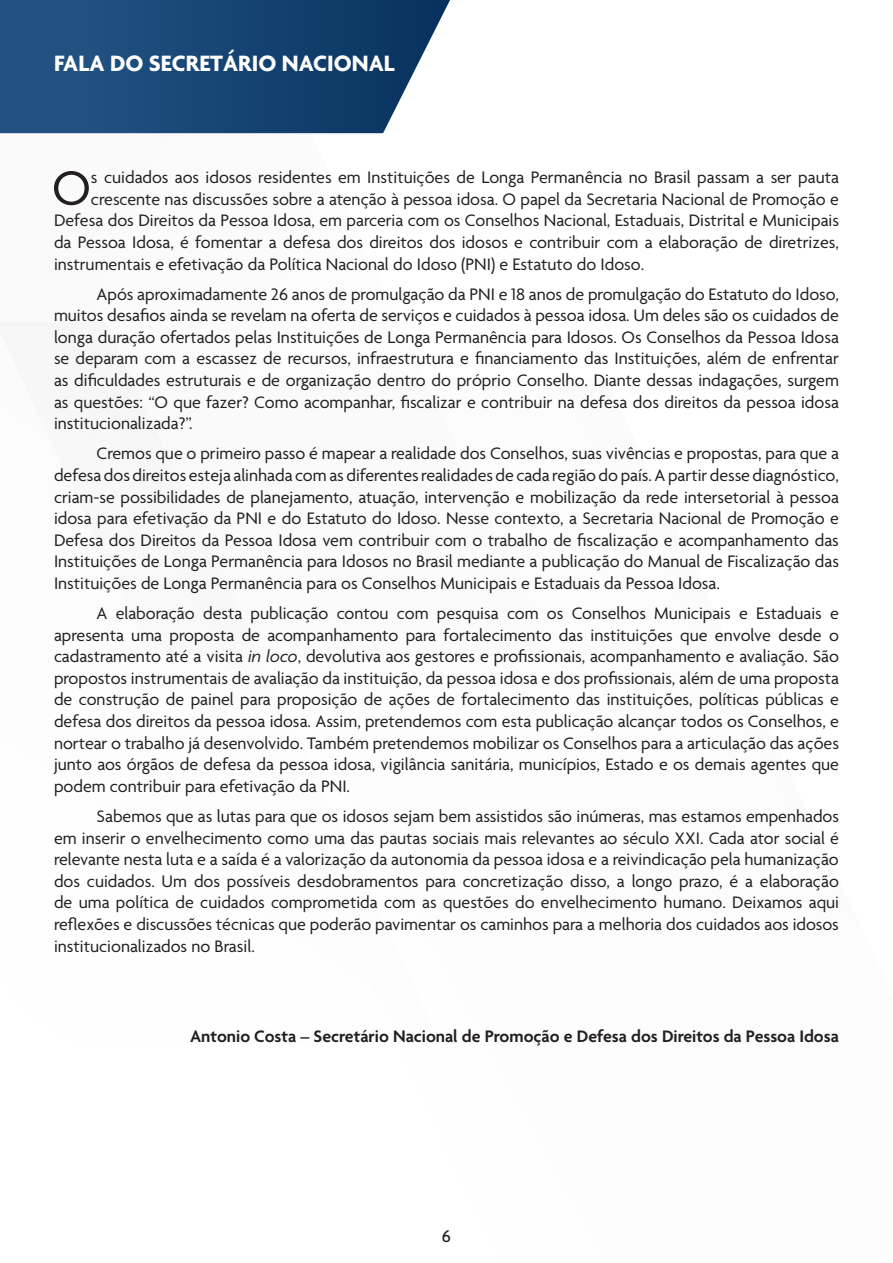
<style>
.page{position:relative;width:893px;height:1263px;background:#fff}
.page>*{position:absolute;margin:0;border:0;box-sizing:border-box;transform-origin:0 0}
.texto{font:51.9px "Agenda";color:#231f20}
.TITULO{font:700 24px "Agenda";color:#fff}
.texto-2{font:18px/21.6px "Agenda";color:#231f20;text-align:justify}
.texto-3{font:600 18px "Agenda";color:#231f20}
.t1{font:500 18px "Agenda";color:#231f20}
.s1{font-style:italic}
</style>
<div class="page">
<svg style="left:0;top:0;width:450px;height:133px;background:#27537e"></svg>
<p class="TITULO" style="left:54px;top:51px;width:342px">FALA DO SECRETÁRIO NACIONAL</p>
<p class="texto" style="left:52px;top:160px;width:41px">O</p>
<p class="texto-2" style="left:91px;top:168px;width:749px">s cuidados aos idosos residentes em Instituições de Longa Permanência no Brasil passam a ser pauta</p>
<p class="texto-2" style="left:91px;top:189px;width:749px">crescente nas discussões sobre a atenção à pessoa idosa. O papel da Secretaria Nacional de Promoção e</p>
<p class="texto-2" style="left:54px;top:211px;width:786px">Defesa dos Direitos da Pessoa Idosa, em parceria com os Conselhos Nacional, Estaduais, Distrital e Municipais</p>
<p class="texto-2" style="left:54px;top:232px;width:786px">da Pessoa Idosa, é fomentar a defesa dos direitos dos idosos e contribuir com a elaboração de diretrizes,</p>
<p class="texto-2" style="left:54px;top:254px;width:592px">instrumentais e efetivação da Política Nacional do Idoso (PNI) e Estatuto do Idoso.</p>
<p class="texto-2" style="left:54px;top:284px;width:786px;text-indent:43px">Após aproximadamente 26 anos de promulgação da PNI e 18 anos de promulgação do Estatuto do Idoso, muitos desafios ainda se revelam na oferta de serviços e cuidados à pessoa idosa. Um deles são os cuidados de longa duração ofertados pelas Instituições de Longa Permanência para Idosos. Os Conselhos da Pessoa Idosa se deparam com a escassez de recursos, infraestrutura e financiamento das Instituições, além de enfrentar as dificuldades estruturais e de organização dentro do próprio Conselho. Diante dessas indagações, surgem as questões: “O que fazer? Como acompanhar, fiscalizar e contribuir na defesa dos direitos da pessoa idosa institucionalizada?”.</p>
<p class="texto-2" style="left:54px;top:444px;width:786px;text-indent:43px">Cremos que o primeiro passo é mapear a realidade dos Conselhos, suas vivências e propostas, para que a defesa dos direitos esteja alinhada com as diferentes realidades de cada região do país. A partir desse diagnóstico, criam-se possibilidades de planejamento, atuação, intervenção e mobilização da rede intersetorial à pessoa idosa para efetivação da PNI e do Estatuto do Idoso. Nesse contexto, a Secretaria Nacional de Promoção e Defesa dos Direitos da Pessoa Idosa vem contribuir com o trabalho de fiscalização e acompanhamento das Instituições de Longa Permanência para Idosos no Brasil mediante a publicação do Manual de Fiscalização das Instituições de Longa Permanência para os Conselhos Municipais e Estaduais da Pessoa Idosa.</p>
<p class="texto-2" style="left:54px;top:604px;width:786px;text-indent:43px">A elaboração desta publicação contou com pesquisa com os Conselhos Municipais e Estaduais e apresenta uma proposta de acompanhamento para fortalecimento das instituições que envolve desde o cadastramento até a visita <span class="s1">in loco</span>, devolutiva aos gestores e profissionais, acompanhamento e avaliação. São propostos instrumentais de avaliação da instituição, da pessoa idosa e dos profissionais, além de uma proposta de construção de painel para proposição de ações de fortalecimento das instituições, políticas públicas e defesa dos direitos da pessoa idosa. Assim, pretendemos com esta publicação alcançar todos os Conselhos, e nortear o trabalho já desenvolvido. Também pretendemos mobilizar os Conselhos para a articulação das ações junto aos órgãos de defesa da pessoa idosa, vigilância sanitária, municípios, Estado e os demais agentes que podem contribuir para efetivação da PNI.</p>
<p class="texto-2" style="left:54px;top:806px;width:786px;text-indent:43px">Sabemos que as lutas para que os idosos sejam bem assistidos são inúmeras, mas estamos empenhados em inserir o envelhecimento como uma das pautas sociais mais relevantes ao século XXI. Cada ator social é relevante nesta luta e a saída é a valorização da autonomia da pessoa idosa e a reivindicação pela humanização dos cuidados. Um dos possíveis desdobramentos para concretização disso, a longo prazo, é a elaboração de uma política de cuidados comprometida com as questões do envelhecimento humano. Deixamos aqui reflexões e discussões técnicas que poderão pavimentar os caminhos para a melhoria dos cuidados aos idosos institucionalizados no Brasil.</p>
<p class="texto-3" style="left:190px;top:1026px;width:650px">Antonio Costa – Secretário Nacional de Promoção e Defesa dos Direitos da Pessoa Idosa</p>
<p class="t1" style="left:442px;top:1227px;width:11px">6</p>
</div>
